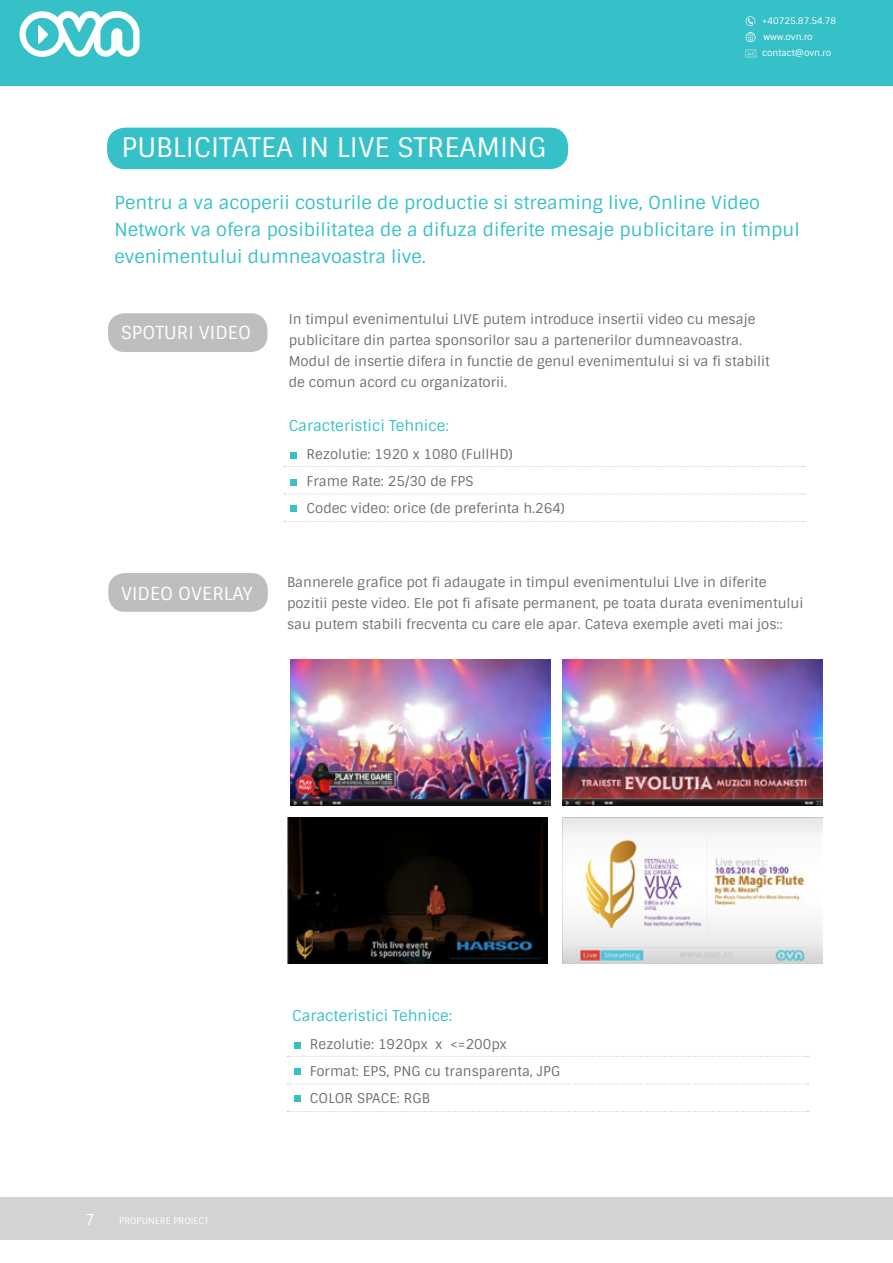
<style>
.page{position:relative;width:893px;height:1263px;background:#fff}
.page>*{position:absolute;margin:0;border:0;box-sizing:border-box;transform-origin:0 0}
.t1{font:27px "Sintony";color:#fff}
.t2{font:18px/27px "Sintony";color:#36c0c8}
.t3{font:18px "Sintony";color:#fff}
.t4{font:15px "Sintony";color:#36c0c8}
.t5{font:15px "Sintony";color:#fff}
.t6{font:13.5px/21px "Sintony";color:#6d6e71}
.t7{font:9px "Sintony";color:#fff}
</style>
<div class="page">
<div style="left:0;top:0;width:893px;height:86px;background:#36c0c8"></div>
<div style="left:0;top:1197px;width:893px;height:43px;background:#d1d3d4"></div>
<svg style="left:746px;top:32px;width:9px;height:10px"></svg>
<svg style="left:746px;top:16px;width:9px;height:10px"></svg>
<svg style="left:746px;top:50px;width:10px;height:7px"></svg>
<svg style="left:20px;top:11px;width:120px;height:46px"></svg>
<div style="left:108px;top:313px;width:159px;height:39px;background:#bcbec0;border-radius:16px"></div>
<div style="left:108px;top:573px;width:160px;height:39px;background:#bcbec0;border-radius:16px"></div>
<div style="left:291px;top:452px;width:6px;height:7px;background:#36c0c8"></div>
<svg style="left:291px;top:479px;width:6px;height:6px"></svg>
<svg style="left:291px;top:506px;width:6px;height:6px"></svg>
<div style="left:107px;top:128px;width:461px;height:41px;background:#36c0c8;border-radius:18px"></div>
<svg style="left:284px;top:466px;width:521px;height:1px"></svg>
<svg style="left:284px;top:494px;width:521px;height:1px"></svg>
<svg style="left:284px;top:521px;width:521px;height:1px"></svg>
<div style="left:294px;top:1042px;width:7px;height:7px;background:#36c0c8"></div>
<div style="left:294px;top:1068px;width:7px;height:7px;background:#36c0c8"></div>
<div style="left:294px;top:1095px;width:7px;height:7px;background:#36c0c8"></div>
<svg style="left:287px;top:1056px;width:521px;height:1px"></svg>
<svg style="left:287px;top:1083px;width:521px;height:1px"></svg>
<svg style="left:287px;top:1111px;width:521px;height:1px"></svg>
<img style="left:290px;top:659px;width:261px;height:146px">
<img style="left:287px;top:817px;width:260px;height:146px">
<img style="left:563px;top:817px;width:260px;height:146px">
<img style="left:563px;top:659px;width:260px;height:146px">
<p class="t7" style="left:762px;top:15px;width:76px">+40725.87.54.78</p>
<p class="t7" style="left:762px;top:47px;width:71px">contact@ovn.ro</p>
<p class="t7" style="left:763px;top:31px;width:51px">www.ovn.ro</p>
<h1 class="t1" style="left:122px;top:131px;width:427px">PUBLICITATEA IN LIVE STREAMING</h1>
<h2 class="t2" style="left:114px;top:189px;width:687px">Pentru a va acoperii costurile de productie si streaming live, Online Video<br>Network va ofera posibilitatea de a difuza diferite mesaje publicitare in timpul evenimentului dumneavoastra live.</h2>
<h2 class="t3" style="left:121px;top:322px;width:131px">SPOTURI VIDEO</h2>
<h2 class="t3" style="left:121px;top:582px;width:133px">VIDEO OVERLAY</h2>
<p class="t6" style="left:289px;top:309px;width:483px">In timpul evenimentului LIVE putem introduce insertii video cu mesaje publicitare din partea sponsorilor sau a partenerilor dumneavoastra.<br>Modul de insertie difera in functie de genul evenimentului si va fi stabilit de comun acord cu organizatorii.</p>
<p class="t4" style="left:289px;top:416px;width:162px">Caracteristici Tehnice:</p>
<p class="t6" style="left:307px;top:441px;width:260px;line-height:27px">Rezolutie: 1920 x 1080 (FullHD)<br>Frame Rate: 25/30 de FPS<br>Codec video: orice (de preferinta h.264)</p>
<p class="t6" style="left:287px;top:572px;width:518px">Bannerele grafice pot fi adaugate in timpul evenimentului LIve in diferite pozitii peste video. Ele pot fi afisate permanent, pe toata durata evenimentului sau putem stabili frecventa cu care ele apar. Cateva exemple aveti mai jos::</p>
<p class="t5" style="left:85px;top:1210px;width:11px">7</p>
<p class="t7" style="left:119px;top:1215px;width:91px">PROPUNERE PROIECT</p>
<p class="t4" style="left:292px;top:1006px;width:162px">Caracteristici Tehnice:</p>
<p class="t6" style="left:310px;top:1031px;width:252px;line-height:27px">Rezolutie: 1920px x &lt;=200px<br>Format: EPS, PNG cu transparenta, JPG<br>COLOR SPACE: RGB</p>
</div>
